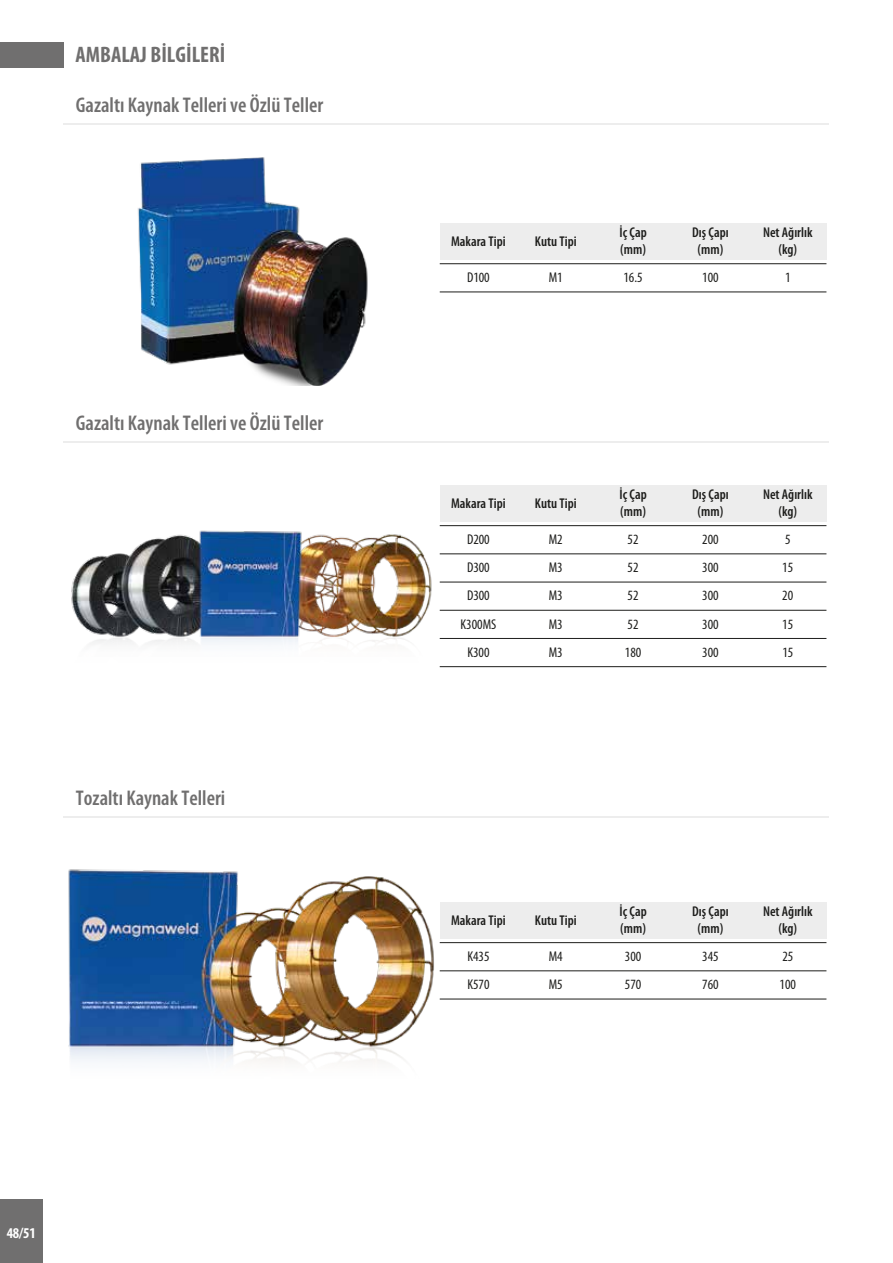
<style>
.page{position:relative;width:893px;height:1263px;background:#fff}
.page>*{position:absolute;margin:0;border:0;box-sizing:border-box;transform-origin:0 0}
.t1{font:700 condensed 22.5px "Myriad Pro";color:#706f6f}
.t2{font:600 condensed 21.3px "Myriad Pro";color:#706f6f}
.t3{font:700 condensed 15px "Myriad Pro";color:#fff}
.t4{font:600 condensed 14.25px/17.1px "Myriad Pro";color:#1d1d1b;text-align:center}
.t5{font:condensed 14.25px "Myriad Pro";color:#1d1d1b}
</style>
<div class="page">
<div style="left:0;top:1199px;width:43px;height:64px;background:#706f6f"></div>
<hr style="left:64px;top:816px;width:765px;height:2px;background:#ededed">
<div style="left:440px;top:223px;width:386px;height:37px;background:#ededed"></div>
<hr style="left:440px;top:263px;width:386px;height:1px;background:#1d1d1b">
<hr style="left:440px;top:292px;width:386px;height:1px;background:#1d1d1b">
<hr style="left:64px;top:123px;width:765px;height:2px;background:#ededed">
<div style="left:440px;top:485px;width:386px;height:37px;background:#ededed"></div>
<hr style="left:440px;top:525px;width:386px;height:1px;background:#1d1d1b">
<hr style="left:440px;top:554px;width:386px;height:1px;background:#1d1d1b">
<hr style="left:440px;top:582px;width:386px;height:1px;background:#1d1d1b">
<hr style="left:440px;top:610px;width:386px;height:1px;background:#1d1d1b">
<hr style="left:440px;top:638px;width:386px;height:1px;background:#1d1d1b">
<hr style="left:440px;top:666px;width:386px;height:1px;background:#1d1d1b">
<hr style="left:64px;top:442px;width:765px;height:1px;background:#ededed">
<div style="left:440px;top:902px;width:386px;height:36px;background:#ededed"></div>
<hr style="left:440px;top:942px;width:386px;height:1px;background:#1d1d1b">
<hr style="left:440px;top:970px;width:386px;height:1px;background:#1d1d1b">
<hr style="left:440px;top:999px;width:386px;height:1px;background:#1d1d1b">
<div style="left:0;top:43px;width:64px;height:25px;background:#706f6f"></div>
<img style="left:137px;top:157px;width:231px;height:229px">
<img style="left:71px;top:530px;width:361px;height:114px">
<img style="left:68px;top:869px;width:366px;height:193px">
<h1 class="t1" style="left:76px;top:40px;width:151px">AMBALAJ BİLGİLERİ</h1>
<h2 class="t2" style="left:76px;top:93px;width:249px">Gazaltı Kaynak Telleri ve Özlü Teller</h2>
<h2 class="t2" style="left:76px;top:412px;width:249px">Gazaltı Kaynak Telleri ve Özlü Teller</h2>
<h2 class="t2" style="left:76px;top:786px;width:151px">Tozaltı Kaynak Telleri</h2>
<p class="t3" style="left:7px;top:1223px;width:31px">48/51</p>
<p class="t4" style="left:451px;top:233px;width:56px">Makara Tipi</p>
<p class="t4" style="left:535px;top:233px;width:43px">Kutu Tipi</p>
<p class="t4" style="left:619px;top:224px;width:29px;text-align:left">İç Çap (mm)</p>
<p class="t4" style="left:692px;top:224px;width:38px">Dış Çapı (mm)</p>
<p class="t4" style="left:763px;top:224px;width:51px">Net Ağırlık (kg)</p>
<p class="t5" style="left:467px;top:269px;width:24px">D100</p>
<p class="t5" style="left:549px;top:269px;width:15px">M1</p>
<p class="t5" style="left:623px;top:269px;width:21px">16.5</p>
<p class="t5" style="left:702px;top:269px;width:18px">100</p>
<p class="t5" style="left:785px;top:269px;width:7px">1</p>
<p class="t4" style="left:451px;top:495px;width:56px">Makara Tipi</p>
<p class="t4" style="left:535px;top:495px;width:43px">Kutu Tipi</p>
<p class="t4" style="left:619px;top:486px;width:29px;text-align:left">İç Çap (mm)</p>
<p class="t4" style="left:692px;top:486px;width:38px">Dış Çapı (mm)</p>
<p class="t4" style="left:763px;top:486px;width:51px">Net Ağırlık (kg)</p>
<p class="t5" style="left:467px;top:531px;width:24px">D200</p>
<p class="t5" style="left:549px;top:531px;width:15px">M2</p>
<p class="t5" style="left:628px;top:531px;width:12px">52</p>
<p class="t5" style="left:702px;top:531px;width:18px">200</p>
<p class="t5" style="left:785px;top:531px;width:7px">5</p>
<p class="t5" style="left:467px;top:559px;width:24px">D300</p>
<p class="t5" style="left:549px;top:559px;width:15px">M3</p>
<p class="t5" style="left:628px;top:559px;width:12px">52</p>
<p class="t5" style="left:702px;top:559px;width:18px">300</p>
<p class="t5" style="left:782px;top:559px;width:12px">15</p>
<p class="t5" style="left:467px;top:587px;width:24px">D300</p>
<p class="t5" style="left:549px;top:587px;width:15px">M3</p>
<p class="t5" style="left:628px;top:587px;width:12px">52</p>
<p class="t5" style="left:702px;top:587px;width:18px">300</p>
<p class="t5" style="left:782px;top:587px;width:12px">20</p>
<p class="t5" style="left:460px;top:615px;width:37px">K300MS</p>
<p class="t5" style="left:549px;top:615px;width:15px">M3</p>
<p class="t5" style="left:628px;top:615px;width:12px">52</p>
<p class="t5" style="left:702px;top:615px;width:18px">300</p>
<p class="t5" style="left:782px;top:615px;width:12px">15</p>
<p class="t5" style="left:467px;top:643px;width:24px">K300</p>
<p class="t5" style="left:549px;top:643px;width:15px">M3</p>
<p class="t5" style="left:625px;top:643px;width:18px">180</p>
<p class="t5" style="left:702px;top:643px;width:18px">300</p>
<p class="t5" style="left:782px;top:643px;width:12px">15</p>
<p class="t4" style="left:451px;top:912px;width:56px">Makara Tipi</p>
<p class="t4" style="left:535px;top:912px;width:43px">Kutu Tipi</p>
<p class="t4" style="left:619px;top:903px;width:29px;text-align:left">İç Çap (mm)</p>
<p class="t4" style="left:692px;top:903px;width:38px">Dış Çapı (mm)</p>
<p class="t4" style="left:763px;top:903px;width:51px">Net Ağırlık (kg)</p>
<p class="t5" style="left:467px;top:947px;width:24px">K435</p>
<p class="t5" style="left:549px;top:947px;width:15px">M4</p>
<p class="t5" style="left:625px;top:947px;width:18px">300</p>
<p class="t5" style="left:702px;top:947px;width:18px">345</p>
<p class="t5" style="left:782px;top:947px;width:12px">25</p>
<p class="t5" style="left:467px;top:976px;width:24px">K570</p>
<p class="t5" style="left:549px;top:976px;width:15px">M5</p>
<p class="t5" style="left:625px;top:976px;width:18px">570</p>
<p class="t5" style="left:702px;top:976px;width:18px">760</p>
<p class="t5" style="left:780px;top:976px;width:18px">100</p>
</div>
